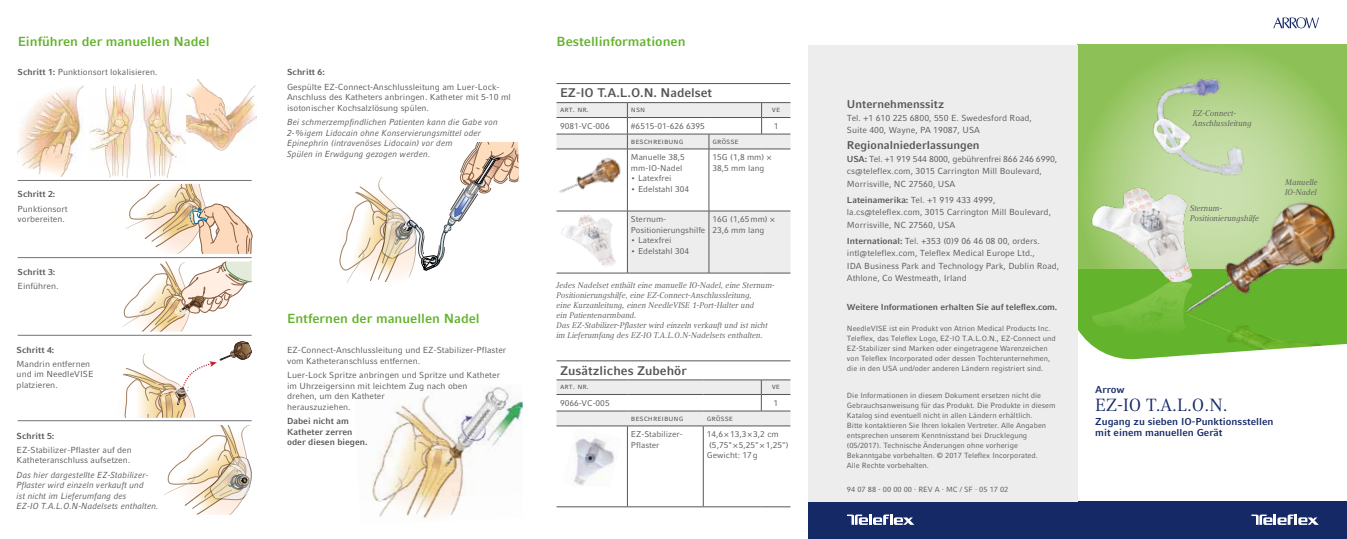
<style>
.page{position:relative;width:1347px;height:539px;background:#fff}
.page>*{position:absolute;margin:0;border:0;box-sizing:border-box;transform-origin:0 0}
.t1{font:17.5px "Compatil Text LT Pro";color:#152967}
.t2{font:700 13.12px "Compatil Fact LT Pro";color:#64b32c}
.t3{font:700 12.5px "Compatil Fact LT Pro";color:#565656}
.t4{font:700 11.25px "Compatil Fact LT Pro";color:#565656}
.t5{font:700 10px/11.2px "Compatil Fact LT Pro";color:#152967}
.t6{font:8.75px/10.6px "Compatil Fact LT Pro";color:#565656}
.t7{font:italic 8.75px/10.6px "Compatil Fact LT Pro";color:#565656}
.t8{font:700 8.75px/10.6px "Compatil Fact LT Pro";color:#565656}
.t9{font:8.5px/10.6px "Compatil Fact LT Pro";color:#565656}
.t10{font:italic 8.12px/10px "Compatil Text LT Pro";color:#565656}
.t11{font:8.12px "Compatil Fact LT Pro";color:#565656}
.t12{font:7.5px/10px "Compatil Fact LT Pro";color:#565656}
.s1{font-weight:700}
</style>
<div class="page">
<div style="left:808px;top:501px;width:538px;height:38px;background:#152967"></div>
<svg style="left:1077px;top:45px;width:269px;height:224px"></svg>
<div style="left:1077px;top:269px;width:269px;height:101px;background:#64b32c"></div>
<svg style="left:1077px;top:329px;width:269px;height:118px"></svg>
<div style="left:808px;top:45px;width:269px;height:456px;background:#ededed"></div>
<hr style="left:18px;top:180px;width:234px;height:1px;background:#747276">
<hr style="left:18px;top:257px;width:234px;height:1px;background:#747276">
<hr style="left:18px;top:335px;width:234px;height:1px;background:#747276">
<hr style="left:18px;top:420px;width:234px;height:1px;background:#747276">
<img style="left:1174px;top:321px;width:166px;height:60px">
<img style="left:1088px;top:185px;width:110px;height:94px">
<img style="left:1088px;top:279px;width:110px;height:60px">
<img style="left:1174px;top:197px;width:166px;height:124px">
<img style="left:1142px;top:69px;width:121px;height:117px">
<img style="left:186px;top:79px;width:71px;height:71px">
<img style="left:89px;top:85px;width:97px;height:93px">
<img style="left:18px;top:85px;width:66px;height:92px">
<svg style="left:126px;top:184px;width:127px;height:70px"></svg>
<svg style="left:122px;top:261px;width:129px;height:70px"></svg>
<svg style="left:123px;top:341px;width:129px;height:76px"></svg>
<svg style="left:164px;top:425px;width:88px;height:89px"></svg>
<img style="left:399px;top:387px;width:123px;height:20px">
<img style="left:390px;top:407px;width:132px;height:29px">
<img style="left:378px;top:436px;width:124px;height:28px">
<img style="left:372px;top:464px;width:92px;height:29px">
<img style="left:372px;top:493px;width:91px;height:25px">
<svg style="left:339px;top:142px;width:179px;height:141px"></svg>
<hr style="left:556px;top:83px;width:234px;height:1px;background:#565656">
<hr style="left:556px;top:360px;width:234px;height:1px;background:#565656">
<svg style="left:556px;top:212px;width:234px;height:61px;fill:#ededed"></svg>
<hr style="left:627px;top:211px;width:1px;height:62px;background:#565656">
<hr style="left:708px;top:211px;width:1px;height:62px;background:#565656">
<hr style="left:556px;top:273px;width:71px;height:1px;background:#565656">
<hr style="left:627px;top:273px;width:82px;height:1px;background:#565656">
<hr style="left:709px;top:273px;width:52px;height:1px;background:#565656">
<svg style="left:761px;top:273px;width:29px;height:1px"></svg>
<svg style="left:556px;top:102px;width:234px;height:110px"></svg>
<svg style="left:556px;top:379px;width:234px;height:128px"></svg>
<svg style="left:1273px;top:17px;width:46px;height:11px"></svg>
<img style="left:556px;top:148px;width:71px;height:62px">
<img style="left:560px;top:214px;width:58px;height:53px">
<img style="left:562px;top:427px;width:60px;height:60px">
<svg style="left:1251px;top:514px;width:67px;height:11px"></svg>
<svg style="left:847px;top:514px;width:67px;height:11px"></svg>
<h2 class="t2" style="left:18px;top:33px;width:193px">Einführen der manuellen Nadel</h2>
<p class="t6" style="left:18px;top:67px;width:141px"><span class="s1">Schritt 1:</span> Punktionsort lokalisieren.</p>
<p class="t8" style="left:18px;top:189px;width:39px">Schritt 2:</p>
<p class="t6" style="left:18px;top:203px;width:51px">Punktionsort vorbereiten.</p>
<p class="t8" style="left:18px;top:267px;width:39px">Schritt 3:</p>
<p class="t6" style="left:18px;top:281px;width:43px">Einführen.</p>
<p class="t8" style="left:17px;top:344px;width:39px">Schritt 4:</p>
<p class="t6" style="left:17px;top:358px;width:78px">Mandrin entfernen und im NeedleVISE platzieren.</p>
<p class="t8" style="left:17px;top:430px;width:39px">Schritt 5:</p>
<p class="t6" style="left:17px;top:444px;width:117px">EZ-Stabilizer-Pflaster auf den<br>Katheteranschluss aufsetzen.</p>
<p class="t7" style="left:17px;top:469px;width:144px">Das hier dargestellte EZ-Stabilizer-Pflaster wird einzeln verkauft und<br>ist nicht im Lieferumfang des<br>EZ‑IO T.A.L.O.N-Nadelsets enthalten.</p>
<p class="t8" style="left:287px;top:67px;width:39px">Schritt 6:</p>
<p class="t6" style="left:287px;top:81px;width:225px">Gespülte EZ-Connect-Anschlussleitung am Luer-Lock-<br>Anschluss des Katheters anbringen. Katheter mit 5-10 ml isotonischer Kochsalzlösung spülen.</p>
<p class="t7" style="left:287px;top:117px;width:212px">Bei schmerzempfindlichen Patienten kann die Gabe von 2-%igem Lidocain ohne Konservierungsmittel oder Epinephrin (intravenöses Lidocain) vor dem<br>Spülen in Erwägung gezogen werden.</p>
<h2 class="t2" style="left:287px;top:311px;width:194px">Entfernen der manuellen Nadel</h2>
<p class="t6" style="left:287px;top:345px;width:221px">EZ-Connect-Anschlussleitung und EZ-Stabilizer-Pflaster vom Katheteranschluss entfernen.</p>
<p class="t6" style="left:287px;top:370px;width:214px">Luer-Lock Spritze anbringen und Spritze und Katheter im Uhrzeigersinn mit leichtem Zug nach oben<br>drehen, um den Katheter<br>herauszuziehen.</p>
<p class="t8" style="left:287px;top:416px;width:82px">Dabei nicht am<br>Katheter zerren oder diesen biegen.</p>
<h2 class="t2" style="left:556px;top:33px;width:131px">Bestellinformationen</h2>
<h3 class="t3" style="left:560px;top:86px;width:154px">EZ-IO T.A.L.O.N. Nadelset</h3>
<p class="t11" style="left:560px;top:105px;width:30px">Art. Nr.</p>
<p class="t11" style="left:631px;top:105px;width:16px">NSN</p>
<p class="t11" style="left:772px;top:105px;width:10px">VE</p>
<p class="t9" style="left:560px;top:120px;width:51px">9081-VC-006</p>
<p class="t9" style="left:631px;top:120px;width:75px">#6515-01-626 6395</p>
<p class="t9" style="left:773px;top:120px;width:6px">1</p>
<p class="t11" style="left:631px;top:136px;width:54px">Beschreibung</p>
<p class="t11" style="left:712px;top:136px;width:19px">Grösse</p>
<p class="t9" style="left:631px;top:152px;width:55px">Manuelle 38,5 mm-IO-Nadel</p>
<p class="t9" style="left:631px;top:173px;width:42px">• Latexfrei</p>
<p class="t9" style="left:631px;top:184px;width:60px">• Edelstahl 304</p>
<p class="t9" style="left:712px;top:152px;width:60px">15G (1,8 mm) ×<br>38,5 mm lang</p>
<p class="t9" style="left:631px;top:214px;width:76px">Sternum-<br>Positionierungshilfe</p>
<p class="t9" style="left:631px;top:235px;width:42px">• Latexfrei</p>
<p class="t9" style="left:631px;top:246px;width:60px">• Edelstahl 304</p>
<p class="t9" style="left:712px;top:214px;width:64px">16G (1,65mm) ×<br>23,6 mm lang</p>
<p class="t10" style="left:556px;top:280px;width:220px">Jedes Nadelset enthält eine manuelle IO-Nadel, eine Sternum-Positionierungshilfe, eine EZ-Connect-Anschlussleitung,<br>eine Kurzanleitung, einen NeedleVISE 1-Port-Halter und<br>ein Patientenarmband.<br>Das EZ-Stabilizer-Pflaster wird einzeln verkauft und ist nicht im Lieferumfang des EZ-IO T.A.L.O.N-Nadelsets enthalten.</p>
<h3 class="t3" style="left:560px;top:363px;width:128px">Zusätzliches Zubehör</h3>
<p class="t11" style="left:560px;top:381px;width:30px">Art. Nr.</p>
<p class="t11" style="left:771px;top:381px;width:10px">VE</p>
<p class="t9" style="left:560px;top:397px;width:51px">9066-VC-005</p>
<p class="t9" style="left:773px;top:397px;width:6px">1</p>
<p class="t11" style="left:631px;top:413px;width:54px">Beschreibung</p>
<p class="t11" style="left:707px;top:413px;width:19px">Grösse</p>
<p class="t9" style="left:631px;top:429px;width:53px">EZ-Stabilizer-<br>Pflaster</p>
<p class="t9" style="left:707px;top:429px;width:83px">14,6×13,3×3,2 cm (5,75"×5,25"×1,25")<br>Gewicht: 17g</p>
<p class="t4" style="left:847px;top:97px;width:99px">Unternehmenssitz</p>
<p class="t6" style="left:847px;top:111px;width:187px;line-height:12.5px">Tel. +1 610 225 6800, 550 E. Swedesford Road,<br>Suite 400, Wayne, PA 19087, USA</p>
<p class="t4" style="left:847px;top:138px;width:134px">Regionalniederlassungen</p>
<p class="t6" style="left:847px;top:152px;width:212px;line-height:12.5px"><span class="s1">USA:</span> Tel. +1 919 544 8000, gebührenfrei 866 246 6990, cs@teleflex.com, 3015 Carrington Mill Boulevard,<br>Morrisville, NC 27560, USA</p>
<p class="t6" style="left:847px;top:193px;width:206px;line-height:12.5px"><span class="s1">Lateinamerika:</span> Tel. +1 919 433 4999, la.cs@teleflex.com, 3015 Carrington Mill Boulevard,<br>Morrisville, NC 27560, USA</p>
<p class="t6" style="left:847px;top:234px;width:214px;line-height:12.5px"><span class="s1">International:</span> Tel. +353 (0)9 06 46 08 00, orders. intl@teleflex.com, Teleflex Medical Europe Ltd.,<br>IDA Business Park and Technology Park, Dublin Road, Athlone, Co Westmeath, Irland</p>
<p class="t8" style="left:847px;top:301px;width:212px">Weitere Informationen erhalten Sie auf teleflex.com.</p>
<p class="t12" style="left:847px;top:323px;width:210px">NeedleVISE ist ein Produkt von Atrion Medical Products Inc.<br>Teleflex, das Teleflex Logo, EZ-IO T.A.L.O.N., EZ-Connect und EZ-Stabilizer sind Marken oder eingetragene Warenzeichen von Teleflex Incorporated oder dessen Tochterunternehmen, die in den USA und/oder anderen Ländern registriert sind.</p>
<p class="t12" style="left:847px;top:390px;width:210px">Die Informationen in diesem Dokument ersetzen nicht die Gebrauchsanweisung für das Produkt. Die Produkte in diesem Katalog sind eventuell nicht in allen Ländern erhältlich.<br>Bitte kontaktieren Sie Ihren lokalen Vertreter. Alle Angaben entsprechen unserem Kenntnisstand bei Drucklegung (05/2017). Technische Änderungen ohne vorherige Bekanntgabe vorbehalten. © 2017 Teleflex Incorporated.<br>Alle Rechte vorbehalten.</p>
<p class="t12" style="left:847px;top:484px;width:163px">94 07 88 - 00 00 00 · REV A · MC / SF · 05 17 02</p>
<p class="t10" style="left:1192px;top:108px;width:60px">EZ-Connect-<br>Anschlussleitung</p>
<p class="t10" style="left:1190px;top:203px;width:71px">Sternum-<br>Positionierungshilfe</p>
<p class="t10" style="left:1285px;top:178px;width:34px">Manuelle<br>IO-Nadel</p>
<p class="t5" style="left:1095px;top:384px;width:31px">Arrow</p>
<h1 class="t1" style="left:1095px;top:395px;width:134px">EZ-IO T.A.L.O.N.</h1>
<p class="t5" style="left:1095px;top:416px;width:180px">Zugang zu sieben IO-Punktionsstellen mit einem manuellen Gerät</p>
</div>
